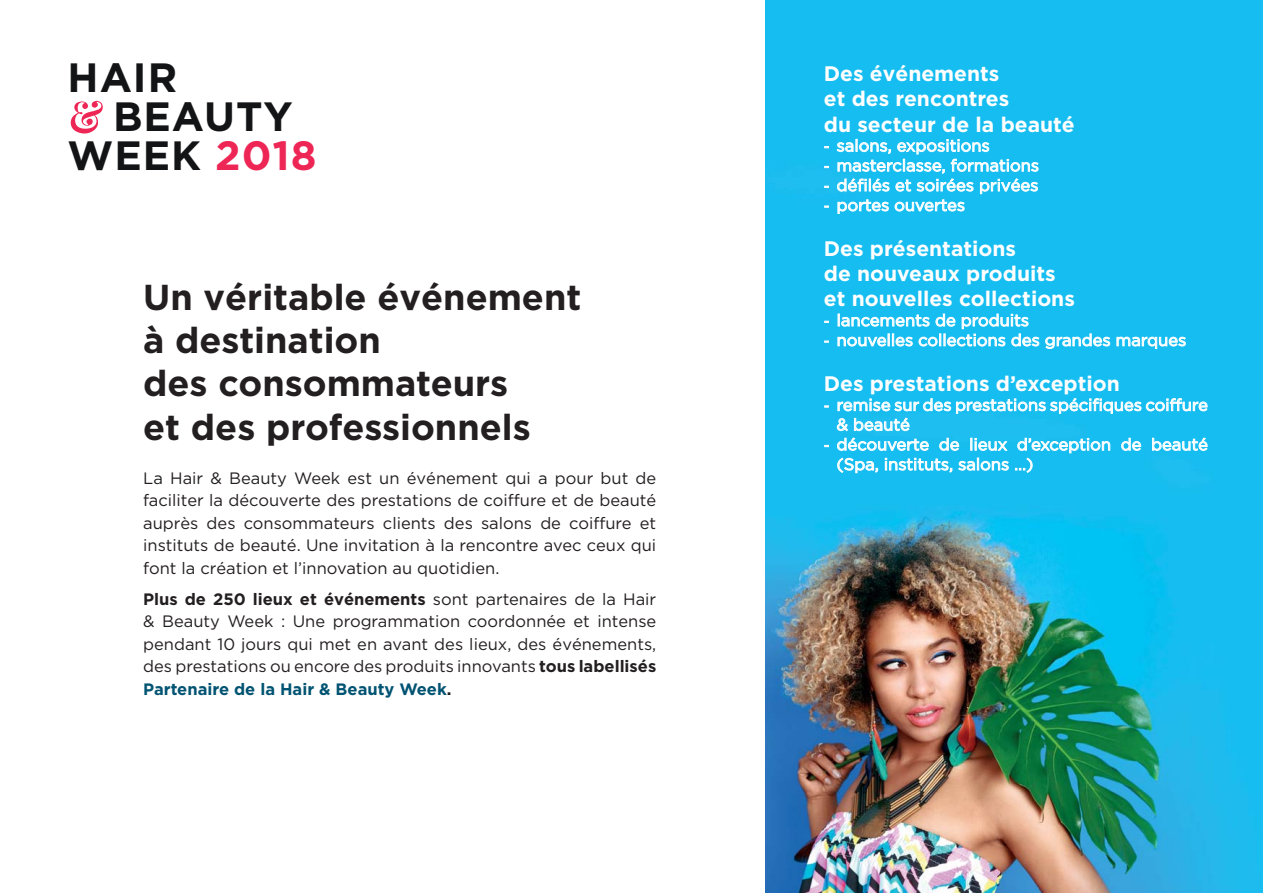
<style>
.page{position:relative;width:1263px;height:893px;background:#fff}
.page>*{position:absolute;margin:0;border:0;box-sizing:border-box;transform-origin:0 0}
.t1{font:700 40.95px "Gotham";letter-spacing:.025em;color:#121416}
.t2{font:700 36px/43.2px "Gotham";color:#231f20}
.t3{font:700 21px/25.2px "Gotham";color:#fff}
.t4{font:16.5px/22.5px "Gotham";color:#231f20;text-align:justify}
.t5{font:16.5px/19.8px "Gotham";color:#fff}
.s1{color:#ee2655}
.s2{font-weight:700}
.s3{font-weight:700;color:#005372}
.s4{font-family:"Cambria"}
</style>
<div class="page">
<svg style="left:71px;top:101px;width:32px;height:33px"></svg>
<img style="left:765px;top:0;width:498px;height:893px">
<svg style="left:837px;top:139px;width:201px;height:75px;background:#4acbf3"></svg>
<svg style="left:838px;top:314px;width:201px;height:32px;background:#59cff4"></svg>
<svg style="left:1045px;top:333px;width:65px;height:16px"></svg>
<svg style="left:1117px;top:337px;width:69px;height:12px"></svg>
<div style="left:1018px;top:402px;width:9px;height:9px;border:1px solid #fff;border-radius:4px"></div>
<div style="left:1019px;top:403px;width:7px;height:7px;border:1px solid #fff;border-radius:3px"></div>
<svg style="left:1029px;top:398px;width:178px;height:16px;background:#5fd1f5"></svg>
<svg style="left:837px;top:398px;width:179px;height:33px;background:#4bcbf3"></svg>
<div style="left:1091px;top:441px;width:9px;height:10px;border:1px solid #fff;border-radius:4px"></div>
<div style="left:1092px;top:442px;width:7px;height:7px;border:1px solid #fff;border-radius:3px"></div>
<svg style="left:1102px;top:441px;width:8px;height:10px"></svg>
<svg style="left:1121px;top:438px;width:20px;height:13px"></svg>
<svg style="left:1152px;top:438px;width:55px;height:13px"></svg>
<svg style="left:837px;top:438px;width:252px;height:35px;background:#4bccf3"></svg>
<h1 class="t1" style="left:68px;top:62px;width:111px">HAIR</h1>
<h1 class="t1" style="left:113px;top:101px;width:181px">BEAUTY</h1>
<h1 class="t1" style="left:68px;top:141px;width:250px">WEEK <span class="s1">2018</span></h1>
<h2 class="t2" style="left:143px;top:278px;width:440px">Un véritable événement à destination<br>des consommateurs<br>et des professionnels</h2>
<p class="t4" style="left:143px;top:468px;width:515px">La Hair &amp; Beauty Week est un événement qui a pour but de faciliter la découverte des prestations de coiffure et de beauté auprès des consommateurs clients des salons de coiffure et instituts de beauté. Une invitation à la rencontre avec ceux qui font la création et l’innovation au quotidien.</p>
<p class="t4" style="left:143px;top:589px;width:515px"><span class="s2">Plus de 250 lieux et événements</span> sont partenaires de la Hair &amp; Beauty Week : Une programmation coordonnée et intense pendant 10 jours qui met en avant des lieux, des événements, des prestations ou encore des produits innovants <span class="s2">tous labellisés </span><span class="s3">Partenaire de la Hair &amp; Beauty Week</span><span class="s2">.</span></p>
<p class="t3" style="left:824px;top:63px;width:252px">Des événements<br>et des rencontres<br>du secteur de la beauté</p>
<p class="t5" style="left:824px;top:137px;width:167px"><span class="s4">-</span> salons, expositions</p>
<p class="t5" style="left:824px;top:157px;width:217px"><span class="s4">-</span> masterclasse, formations</p>
<p class="t5" style="left:824px;top:176px;width:216px"><span class="s4">-</span> défilés et soirées privées</p>
<p class="t5" style="left:824px;top:196px;width:143px"><span class="s4">-</span> portes ouvertes</p>
<p class="t3" style="left:824px;top:237px;width:253px">Des présentations<br>de nouveaux produits et nouvelles collections</p>
<p class="t5" style="left:824px;top:311px;width:207px"><span class="s4">-</span> lancements de produits</p>
<p class="t5" style="left:824px;top:331px;width:364px"><span class="s4">-</span> nouvelles collections des grandes marques</p>
<p class="t3" style="left:824px;top:372px;width:298px">Des prestations d’exception</p>
<p class="t5" style="left:837px;top:396px;width:373px;text-indent:-13px"><span class="s4">-</span> remise sur des prestations spécifiques coiffure &amp; beauté</p>
<p class="t5" style="left:837px;top:436px;width:373px;text-indent:-13px"><span class="s4">-</span> découverte de lieux d’exception de beauté (Spa, instituts, salons …)</p>
</div>
